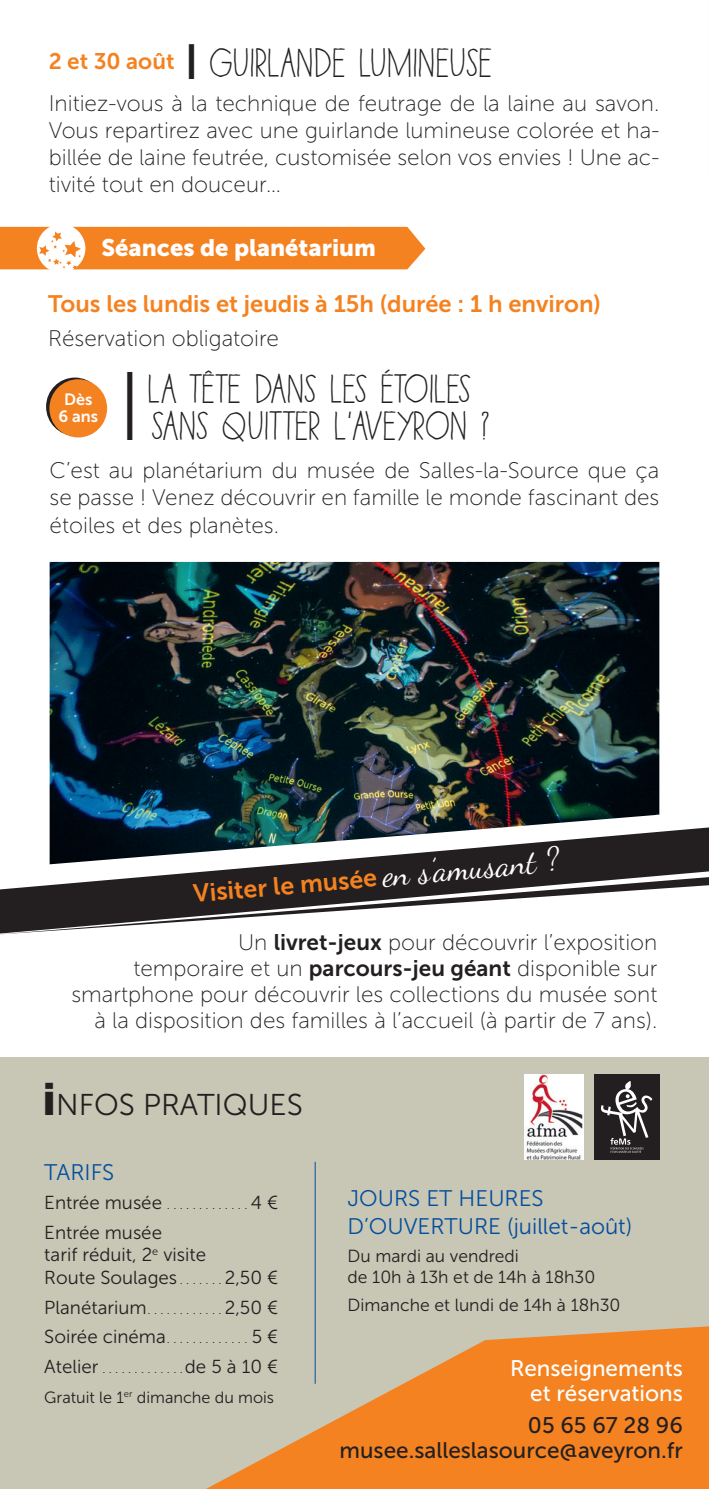
<style>
.page{position:relative;width:709px;height:1489px;background:#fff}
.page>*{position:absolute;margin:0;border:0;box-sizing:border-box;transform-origin:0 0}
.t1{font:700 95.25px "Helvetica Neue LT Std";color:#231f20;scale:.34 1}
.t2{font:900 31.25px/37.5px "Paris";letter-spacing:.01em;color:#231f20}
.t3{font:30px "Museo Sans 300";color:#231f20}
.t4{font:25px "Museo Sans 700";color:#f58220}
.t5{font:23.75px "Museo Sans 700";color:#f58220}
.t6{font:23.75px "Museo Sans 900";color:#fff}
.t7{font:22.5px/27px "Museo Sans 100";color:#231f20;text-align:justify}
.t8{font:22.5px/27.5px "Museo Sans 300";color:#034e9d}
.t9{font:22.5px/25px "Museo Sans 500";color:#231f20;text-align:right}
.t10{font:22.5px/25px "Museo Sans 500";color:#fff;text-align:right}
.t11{font:18.75px/22.5px "Museo Sans 300";color:#231f20}
.t12{font:17.5px/21px "Museo Sans 300";color:#231f20}
.t13{font:16.25px "Museo Sans 300";color:#231f20}
.t14{font:16.25px/17.5px "Museo Sans 700";color:#fff;text-align:center}
.t15{font:12.5px "Museo Sans 300";color:#231f20}
.s1{font-family:"Helvetica Neue LT Std";font-weight:700;font-size:48.75px}
.s2{font-family:"Dancing Script";font-size:33.75px;color:#fff}
.s3{font-family:"Museo Sans 700"}
.s4{font-family:"Museo Sans 900";font-size:45px}
.s5{font-size:18.75px}
.s6{font-size:12.5px}
</style>
<div class="page">
<div style="left:0;top:1057px;width:709px;height:431px;background:#c8c6b5"></div>
<svg style="left:208px;top:1326px;width:501px;height:162px;fill:#f58220"></svg>
<hr style="left:315px;top:1161px;width:1px;height:222px;background:#034e9d">
<img style="left:524px;top:1074px;width:59px;height:85px">
<div style="left:594px;top:1073px;width:65px;height:86px;background:#231f20"></div>
<svg style="left:600px;top:1081px;width:52px;height:71px"></svg>
<svg style="left:0;top:227px;width:425px;height:43px;background:#f69039"></svg>
<svg style="left:46px;top:377px;width:58px;height:59px"></svg>
<div style="left:49px;top:379px;width:58px;height:58px;background:#f58220;border-radius:50%"></div>
<img style="left:50px;top:562px;width:609px;height:265px">
<svg style="left:49px;top:827px;width:660px;height:50px"></svg>
<svg style="left:0;top:877px;width:709px;height:57px"></svg>
<h2 class="t2" style="left:49px;top:44px;width:445px"><sup>2</sup> <sup>et</sup> <sup>30</sup> <sup>août</sup> <span class="s1">I</span> GUIRLANDE LUMINEUSE</h2>
<p class="t7" style="left:49px;top:90px;width:612px">Initiez-vous à la technique de feutrage de la laine au savon.<br>Vous repartirez avec une guirlande lumineuse colorée et ha&shy;billée de laine feutrée, customisée selon vos envies ! Une ac&shy;tivité tout en douceur…</p>
<p class="t6" style="left:101px;top:234px;width:276px">Séances de planétarium</p>
<p class="t5" style="left:48px;top:291px;width:554px">Tous les lundis et jeudis à 15h (durée : 1 h environ)</p>
<p class="t7" style="left:48px;top:325px;width:232px">Réservation obligatoire</p>
<h1 class="t1" style="left:125px;top:347px;width:30px">I</h1>
<h2 class="t2" style="left:148px;top:370px;width:344px">LA TÊTE DANS LES ÉTOILES<br>SANS QUITTER L’AVEYRON ?</h2>
<p class="t14" style="left:58px;top:390px;width:41px">Dès<br>6 ans</p>
<p class="t7" style="left:50px;top:457px;width:611px">C’est au planétarium du musée de Salles-la-Source que ça se passe ! Venez découvrir en famille le monde fascinant des étoiles et des planètes.</p>
<p class="t4" style="left:192px;top:879px;width:369px;rotate:-5deg">Visiter le musée <span class="s2">en s’amusant ?</span></p>
<p class="t7" style="left:71px;top:929px;width:587px;line-height:26.2px;text-align:right">Un <span class="s3">livret-jeux</span> pour découvrir l’exposition<br>temporaire et un <span class="s3">parcours-jeu géant</span> disponible sur smartphone pour découvrir les collections du musée sont à la disposition des familles à l’accueil (à partir de 7 ans).</p>
<h3 class="t3" style="left:43px;top:1088px;width:262px"><span class="s4">i</span>NFOS PRATIQUES</h3>
<p class="t8" style="left:44px;top:1158px;width:72px">TARIFS</p>
<p class="t15" style="left:44px;top:1198px;width:124px"><span class="s5">Entrée musée</span>..............</p>
<p class="t11" style="left:251px;top:1191px;width:29px">4 €</p>
<p class="t11" style="left:44px;top:1221px;width:163px">Entrée musée<br>tarif réduit, 2<sup>e</sup> visite<br>Route Soulages<span class="s6">........</span></p>
<p class="t11" style="left:225px;top:1262px;width:55px;line-height:29.5px">2,50 €<br>2,50 €</p>
<p class="t15" style="left:44px;top:1331px;width:126px"><span class="s5">Soirée cinéma</span>..............</p>
<p class="t11" style="left:252px;top:1325px;width:28px">5 €</p>
<p class="t15" style="left:44px;top:1361px;width:59px"><span class="s5">Atelier</span>.............</p>
<p class="t11" style="left:185px;top:1354px;width:95px">de 5 à 10 €</p>
<p class="t13" style="left:44px;top:1388px;width:231px">Gratuit le 1<sup>er</sup> dimanche du mois</p>
<p class="t8" style="left:347px;top:1184px;width:286px">JOURS ET HEURES<br>D’OUVERTURE (juillet-août)</p>
<p class="t12" style="left:347px;top:1245px;width:249px">Du mardi au vendredi<br>de 10h à 13h et de 14h à 18h30</p>
<p class="t12" style="left:347px;top:1294px;width:274px">Dimanche et lundi de 14h à 18h30</p>
<p class="t10" style="left:510px;top:1355px;width:174px">Renseignements et réservations</p>
<p class="t9" style="left:339px;top:1412px;width:345px">05 65 67 28 96 musee.salleslasource@aveyron.fr</p>
</div>
